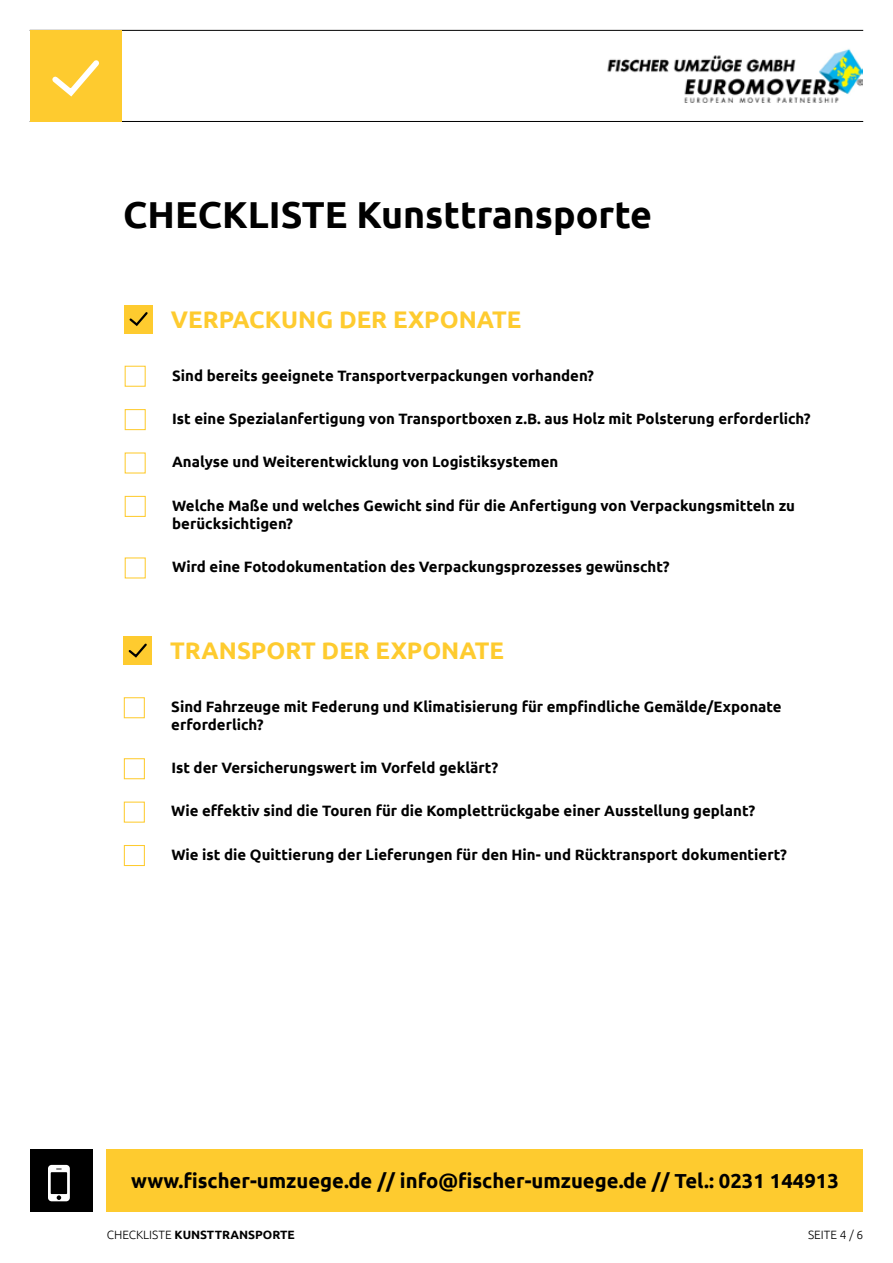
<style>
.page{position:relative;width:893px;height:1263px;background:#fff}
.page>*{position:absolute;margin:0;border:0;box-sizing:border-box;transform-origin:0 0}
.t1{font:700 37.5px "Ubuntu";color:#000}
.t2{font:700 24px "Ubuntu";color:#fecb2f}
.t3{font:700 20.25px "Ubuntu";color:#000}
.t4{font:700 15px/18px "Ubuntu";color:#000}
.t5{font:700 12px "Ubuntu";color:#000}
.t6{font:300 12px "Ubuntu";color:#000}
.s1{font-weight:300}
</style>
<div class="page">
<hr style="left:30px;top:121px;width:833px;height:1px;background:#000">
<hr style="left:30px;top:30px;width:833px;height:1px;background:#000">
<div style="left:30px;top:30px;width:92px;height:92px;background:#fecb2f"></div>
<div style="left:107px;top:1149px;width:756px;height:63px;background:#fecb2f"></div>
<div style="left:30px;top:1149px;width:63px;height:63px;background:#000"></div>
<svg style="left:48px;top:1165px;width:22px;height:36px"></svg>
<svg style="left:52px;top:60px;width:47px;height:37px"></svg>
<img style="left:607px;top:49px;width:256px;height:53px">
<div style="left:124px;top:305px;width:29px;height:29px;background:#fecb2f"></div>
<svg style="left:129px;top:312px;width:19px;height:14px"></svg>
<div style="left:125px;top:366px;width:21px;height:21px;border:1px solid #fecb2f"></div>
<div style="left:125px;top:409px;width:21px;height:21px;border:1px solid #fecb2f"></div>
<div style="left:125px;top:496px;width:21px;height:21px;border:1px solid #fecb2f"></div>
<div style="left:125px;top:557px;width:21px;height:21px;border:1px solid #fecb2f"></div>
<div style="left:123px;top:636px;width:29px;height:29px;background:#fecb2f"></div>
<svg style="left:128px;top:643px;width:19px;height:15px"></svg>
<div style="left:124px;top:697px;width:21px;height:21px;border:1px solid #fecb2f"></div>
<div style="left:124px;top:758px;width:21px;height:21px;border:1px solid #fecb2f"></div>
<div style="left:124px;top:801px;width:21px;height:22px;border:1px solid #fecb2f"></div>
<div style="left:124px;top:845px;width:21px;height:21px;border:1px solid #fecb2f"></div>
<h1 class="t1" style="left:123px;top:192px;width:530px">CHECKLISTE Kunsttransporte</h1>
<h2 class="t2" style="left:171px;top:305px;width:352px">VERPACKUNG DER EXPONATE</h2>
<p class="t4" style="left:172px;top:366px;width:423px">Sind bereits geeignete Transportverpackungen vorhanden?</p>
<p class="t4" style="left:172px;top:409px;width:640px">Ist eine Spezialanfertigung von Transportboxen z.B. aus Holz mit Polsterung erforderlich?</p>
<p class="t4" style="left:172px;top:453px;width:388px">Analyse und Weiterentwicklung von Logistiksystemen</p>
<p class="t4" style="left:172px;top:496px;width:624px">Welche Maße und welches Gewicht sind für die Anfertigung von Verpackungsmitteln zu berücksichtigen?</p>
<p class="t4" style="left:172px;top:558px;width:499px">Wird eine Fotodokumentation des Verpackungsprozesses gewünscht?</p>
<h2 class="t2" style="left:170px;top:636px;width:335px">TRANSPORT DER EXPONATE</h2>
<p class="t4" style="left:171px;top:697px;width:612px">Sind Fahrzeuge mit Federung und Klimatisierung für empfindliche Gemälde/Exponate erforderlich?</p>
<p class="t4" style="left:171px;top:758px;width:328px">Ist der Versicherungswert im Vorfeld geklärt?</p>
<p class="t4" style="left:171px;top:802px;width:585px">Wie effektiv sind die Touren für die Komplettrückgabe einer Ausstellung geplant?</p>
<p class="t4" style="left:171px;top:845px;width:617px">Wie ist die Quittierung der Lieferungen für den Hin- und Rücktransport dokumentiert?</p>
<h3 class="t3" style="left:131px;top:1168px;width:709px">www.fischer-umzuege.de // info@fischer-umzuege.de // Tel.: 0231 144913</h3>
<p class="t5" style="left:107px;top:1228px;width:190px"><span class="s1">CHECKLISTE</span> KUNSTTRANSPORTE</p>
<p class="t6" style="left:808px;top:1228px;width:57px">SEITE 4 / 6</p>
</div>
